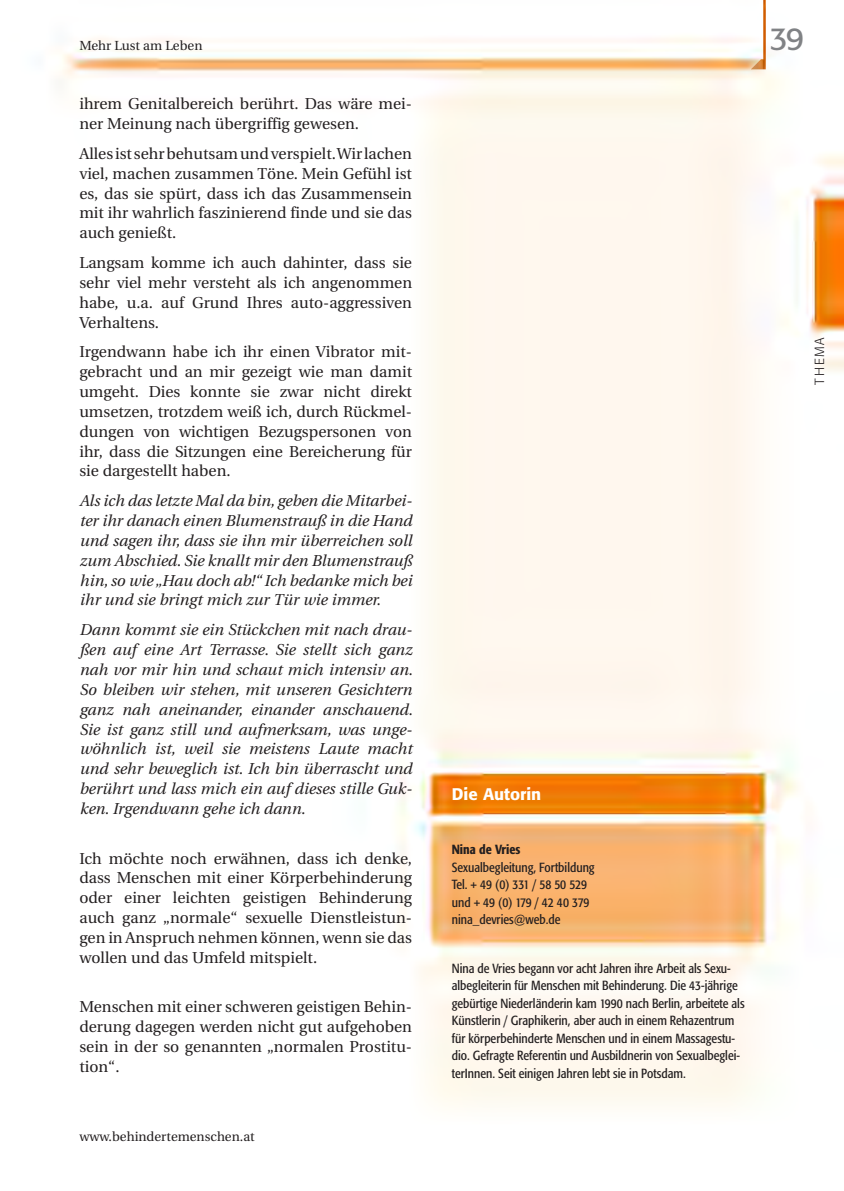
<style>
.page{position:relative;width:844px;height:1191px;background:#fff}
.page>*{position:absolute;margin:0;border:0;box-sizing:border-box;transform-origin:0 0}
.t1{font:31.5px "Formata";color:#808285}
.t2{font:500 16.62px "Formata";color:#fff}
.t3{font:15.75px/19.8px "Utopia";color:#231f20;text-align:justify}
.t4{font:italic 15.75px/19.8px "Utopia";color:#231f20;text-align:justify}
.t5{font:condensed 13.12px/17.5px "Formata";color:#231f20}
.t6{font:13.12px "Utopia";color:#231f20}
.t7{font:500 condensed 13.12px "Formata";color:#231f20}
.t8{font:300 13.12px "Formata";color:#231f20}
</style>
<div class="page">
<img style="left:59px;top:0;width:784px;height:1107px">
<p class="t6" style="left:79px;top:38px;width:124px">Mehr Lust am Leben</p>
<h1 class="t1" style="left:769px;top:19px;width:36px">39</h1>
<p class="t3" style="left:79px;top:94px;width:334px">ihrem Genitalbereich berührt. Das wäre mei&shy;ner Meinung nach übergriffig gewesen.</p>
<p class="t3" style="left:79px;top:144px;width:334px">Alles ist sehr behutsam und verspielt. Wir lachen viel, machen zusammen Töne. Mein Gefühl ist es, das sie spürt, dass ich das Zusammensein mit ihr wahrlich faszinierend finde und sie das auch genießt.</p>
<p class="t3" style="left:79px;top:253px;width:334px">Langsam komme ich auch dahinter, dass sie sehr viel mehr versteht als ich angenommen habe, u.a. auf Grund Ihres auto-aggressiven Verhaltens.</p>
<p class="t3" style="left:79px;top:342px;width:334px">Irgendwann habe ich ihr einen Vibrator mit&shy;gebracht und an mir gezeigt wie man damit umgeht. Dies konnte sie zwar nicht direkt umsetzen, trotzdem weiß ich, durch Rückmel&shy;dungen von wichtigen Bezugspersonen von ihr, dass die Sitzungen eine Bereicherung für sie dargestellt haben.</p>
<p class="t4" style="left:79px;top:491px;width:334px">Als ich das letzte Mal da bin, geben die Mitarbei&shy;ter ihr danach einen Blumenstrauß in die Hand und sagen ihr, dass sie ihn mir überreichen soll zum Abschied. Sie knallt mir den Blumenstrauß hin, so wie „Hau doch ab!“ Ich bedanke mich bei ihr und sie bringt mich zur Tür wie immer.</p>
<p class="t4" style="left:79px;top:620px;width:334px">Dann kommt sie ein Stückchen mit nach drau&shy;ßen auf eine Art Terrasse. Sie stellt sich ganz nah vor mir hin und schaut mich intensiv an.<br>So bleiben wir stehen, mit unseren Gesichtern ganz nah aneinander, einander anschauend.<br>Sie ist ganz still und aufmerksam, was unge&shy;wöhnlich ist, weil sie meistens Laute macht und sehr beweglich ist. Ich bin überrascht und berührt und lass mich ein auf dieses stille Guc&shy;ken. Irgendwann gehe ich dann.</p>
<p class="t3" style="left:79px;top:848px;width:334px">Ich möchte noch erwähnen, dass ich denke, dass Menschen mit einer Körperbehinderung oder einer leichten geistigen Behinderung auch ganz „normale“ sexuelle Dienstleistun&shy;gen in Anspruch nehmen können, wenn sie das wollen und das Umfeld mitspielt.</p>
<p class="t3" style="left:79px;top:997px;width:334px">Menschen mit einer schweren geistigen Behin&shy;derung dagegen werden nicht gut aufgehoben sein in der so genannten „normalen Prostitu&shy;tion“.</p>
<p class="t2" style="left:451px;top:783px;width:91px">Die Autorin</p>
<p class="t7" style="left:451px;top:841px;width:70px">Nina de Vries</p>
<p class="t5" style="left:451px;top:858px;width:144px">Sexualbegleitung, Fortbildung<br>Tel. + 49 (0) 331 / 58 50 529 und + 49 (0) 179 / 42 40 379 nina_devries@web.de</p>
<p class="t5" style="left:451px;top:959px;width:294px">Nina de Vries begann vor acht Jahren ihre Arbeit als Sexu&shy;albegleiterin für Menschen mit Behinderung. Die 43-jährige gebürtige Niederländerin kam 1990 nach Berlin, arbeitete als Künstlerin / Graphikerin, aber auch in einem Rehazentrum für körperbehinderte Menschen und in einem Massagestu&shy;dio. Gefragte Referentin und Ausbildnerin von Sexualbeglei&shy;terInnen. Seit einigen Jahren lebt sie in Potsdam.</p>
<p class="t8" style="left:811px;top:384px;width:49px;rotate:-90deg">Thema</p>
<p class="t6" style="left:79px;top:1129px;width:177px">www.behindertemenschen.at</p>
</div>
